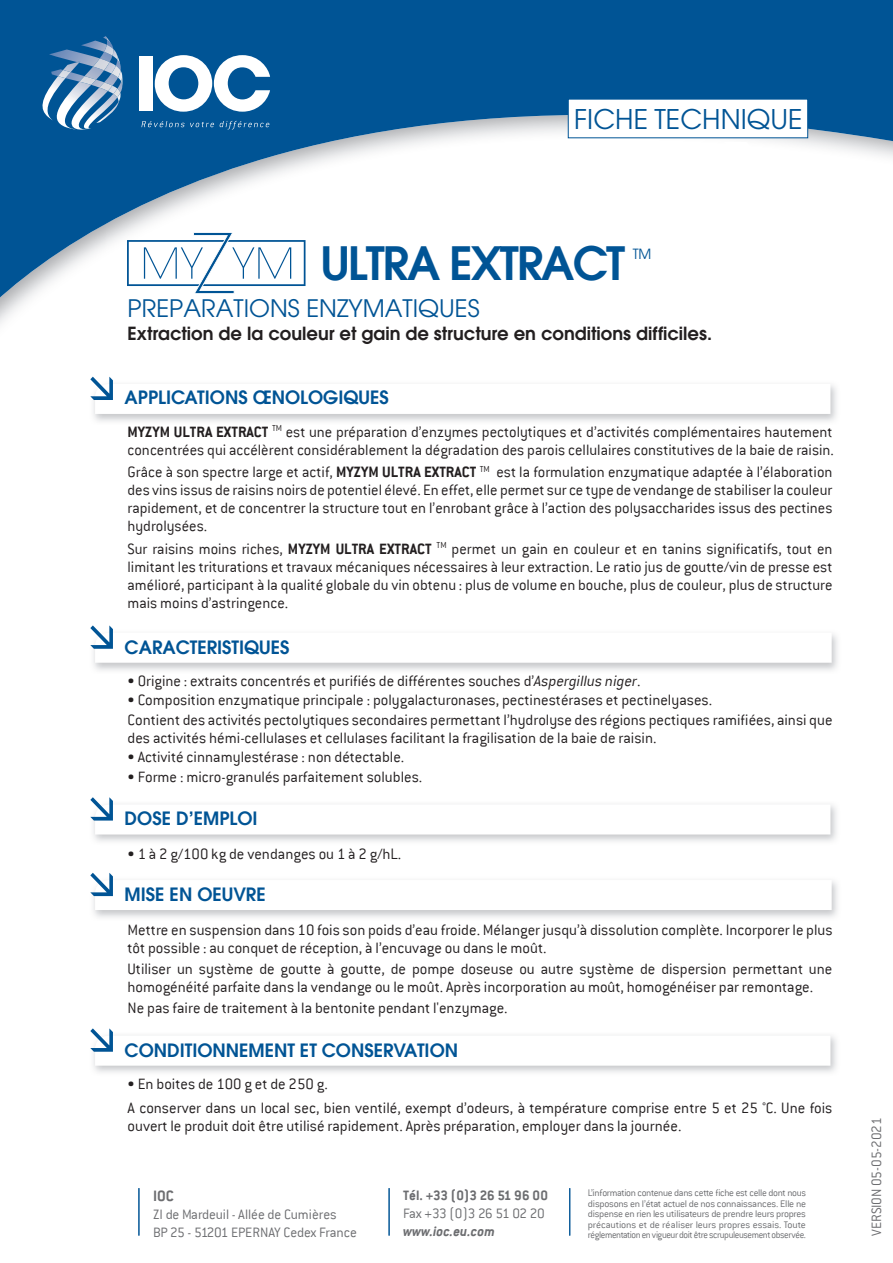
<style>
.page{position:relative;width:893px;height:1263px;background:#fff}
.page>*{position:absolute;margin:0;border:0;box-sizing:border-box;transform-origin:0 0}
.t1{font:700 45px "ITC Avant Garde LT";letter-spacing:-.04em;color:#005495}
.t2{font:27px "Avant Garde LT";color:#005495}
.t3{font:24px "Avant Garde LT";color:#005495}
.t4{font:700 18px "ITC Avant Garde LT";color:#005495}
.t5{font:600 18px "Avant Garde LT";color:#231f20}
.t6{font:300 16.5px/18px "Conduit ITC";color:#231f20}
.t7{font:700 16.5px "Conduit ITC";color:#6c6d70}
.t8{font:300 15px/18px "Conduit ITC";letter-spacing:-.01em;color:#6c6d70}
.t9{font:700 15px "Conduit ITC";color:#6c6d70}
.t10{font:300 15px "Conduit ITC";letter-spacing:-.03em;color:#6c6d70}
.t11{font:italic 700 15px "Conduit ITC";color:#6c6d70}
.t12{font:13.95px "Avant Garde LT";color:#005495}
.t13{font:300 10.5px/10.5px "Conduit ITC";letter-spacing:-.035em;color:#6c6d70;text-align:justify}
.s1{font-weight:700}
.s2{font-style:italic}
</style>
<div class="page">
<svg style="left:0;top:0;width:893px;height:324px"></svg>
<img style="left:49px;top:49px;width:6px;height:13px">
<img style="left:121px;top:75px;width:2px;height:54px">
<img style="left:113px;top:105px;width:8px;height:25px">
<img style="left:55px;top:36px;width:58px;height:94px">
<img style="left:93px;top:58px;width:6px;height:12px">
<img style="left:79px;top:76px;width:17px;height:9px">
<svg style="left:99px;top:36px;width:23px;height:69px;background:#6c95bb"></svg>
<img style="left:39px;top:62px;width:40px;height:59px">
<svg style="left:58px;top:70px;width:13px;height:8px"></svg>
<svg style="left:141px;top:121px;width:73px;height:6px"></svg>
<svg style="left:220px;top:121px;width:49px;height:8px"></svg>
<div style="left:139px;top:56px;width:14px;height:55px;background:#fff"></div>
<svg style="left:155px;top:55px;width:115px;height:57px"></svg>
<svg style="left:567px;top:98px;width:241px;height:41px"></svg>
<hr style="left:139px;top:1188px;width:1px;height:47px;background:#005495">
<hr style="left:389px;top:1188px;width:1px;height:47px;background:#005495">
<hr style="left:569px;top:1188px;width:1px;height:47px;background:#005495">
<svg style="left:90px;top:377px;width:740px;height:37px"></svg>
<svg style="left:90px;top:625px;width:742px;height:38px"></svg>
<svg style="left:90px;top:797px;width:740px;height:37px"></svg>
<svg style="left:90px;top:873px;width:742px;height:37px"></svg>
<svg style="left:90px;top:1028px;width:740px;height:38px"></svg>
<svg style="left:127px;top:232px;width:179px;height:62px"></svg>
<h2 class="t2" style="left:574px;top:103px;width:230px">FICHE TECHNIQUE</h2>
<h1 class="t1" style="left:321px;top:234px;width:306px">ULTRA EXTRACT</h1>
<p class="t12" style="left:633px;top:246px;width:20px">TM</p>
<h3 class="t3" style="left:128px;top:294px;width:354px">PREPARATIONS ENZYMATIQUES</h3>
<p class="t5" style="left:128px;top:322px;width:586px">Extraction de la couleur et gain de structure en conditions difficiles.</p>
<p class="t4" style="left:125px;top:386px;width:266px">APPLICATIONS ŒNOLOGIQUES</p>
<p class="t6" style="left:128px;top:423px;width:708px"><span class="s1">MYZYM ULTRA EXTRACT</span> <sup>TM</sup> est une préparation d’enzymes pectolytiques et d’activités complémentaires hautement concentrées qui accélèrent considérablement la dégradation des parois cellulaires constitutives de la baie de raisin.</p>
<p class="t6" style="left:128px;top:463px;width:706px;text-align:justify">Grâce à son spectre large et actif, <span class="s1">MYZYM ULTRA EXTRACT</span> <sup>TM</sup> est la formulation enzymatique adaptée à l’élaboration des vins issus de raisins noirs de potentiel élevé. En effet, elle permet sur ce type de vendange de stabiliser la couleur rapidement, et de concentrer la structure tout en l’enrobant grâce à l’action des polysaccharides issus des pectines hydrolysées.</p>
<p class="t6" style="left:128px;top:540px;width:707px;text-align:justify">Sur raisins moins riches, <span class="s1">MYZYM ULTRA EXTRACT</span> <sup>TM</sup> permet un gain en couleur et en tanins significatifs, tout en limitant les triturations et travaux mécaniques nécessaires à leur extraction. Le ratio jus de goutte/vin de presse est amélioré, participant à la qualité globale du vin obtenu : plus de volume en bouche, plus de couleur, plus de structure mais moins d’astringence.</p>
<p class="t4" style="left:125px;top:636px;width:166px">CARACTERISTIQUES</p>
<p class="t6" style="left:128px;top:672px;width:514px">• Origine : extraits concentrés et purifiés de différentes souches d’<span class="s2">Aspergillus niger</span>.</p>
<p class="t6" style="left:128px;top:690px;width:706px;line-height:19.5px">• Composition enzymatique principale : polygalacturonases, pectinestérases et pectinelyases.<br>Contient des activités pectolytiques secondaires permettant l’hydrolyse des régions pectiques ramifiées, ainsi que</p>
<p class="t6" style="left:128px;top:729px;width:530px">des activités hémi-cellulases et cellulases facilitant la fragilisation de la baie de raisin.</p>
<p class="t6" style="left:128px;top:748px;width:278px">• Activité cinnamylestérase : non détectable.</p>
<p class="t6" style="left:128px;top:768px;width:296px">• Forme : micro-granulés parfaitement solubles.</p>
<p class="t4" style="left:125px;top:807px;width:134px">DOSE D’EMPLOI</p>
<p class="t6" style="left:128px;top:844px;width:275px">• 1 à 2 g/100 kg de vendanges ou 1 à 2 g/hL.</p>
<p class="t4" style="left:125px;top:883px;width:143px">MISE EN OEUVRE</p>
<p class="t6" style="left:128px;top:921px;width:706px">Mettre en suspension dans 10 fois son poids d’eau froide. Mélanger jusqu’à dissolution complète. Incorporer le plus tôt possible : au conquet de réception, à l’encuvage ou dans le moût.</p>
<p class="t6" style="left:128px;top:960px;width:706px">Utiliser un système de goutte à goutte, de pompe doseuse ou autre système de dispersion permettant une homogénéité parfaite dans la vendange ou le moût. Après incorporation au moût, homogénéiser par remontage.</p>
<p class="t6" style="left:128px;top:999px;width:382px">Ne pas faire de traitement à la bentonite pendant l'enzymage.</p>
<p class="t4" style="left:125px;top:1038px;width:335px">CONDITIONNEMENT ET CONSERVATION</p>
<p class="t6" style="left:128px;top:1072px;width:706px;line-height:24px">• En boites de 100 g et de 250 g.<br>A conserver dans un local sec, bien ventilé, exempt d’odeurs, à température comprise entre 5 et 25 °C. Une fois</p>
<p class="t6" style="left:128px;top:1117px;width:555px">ouvert le produit doit être utilisé rapidement. Après préparation, employer dans la journée.</p>
<p class="t7" style="left:153px;top:1186px;width:22px">IOC</p>
<p class="t8" style="left:153px;top:1205px;width:205px">ZI de Mardeuil - Allée de Cumières<br>BP 25 - 51201 EPERNAY Cedex France</p>
<p class="t9" style="left:403px;top:1186px;width:146px">Tél. +33 (0)3 26 51 96 00</p>
<p class="t10" style="left:403px;top:1205px;width:143px">Fax +33 (0)3 26 51 02 20</p>
<p class="t11" style="left:403px;top:1222px;width:93px">www.ioc.eu.com</p>
<p class="t13" style="left:588px;top:1188px;width:220px">L’information contenue dans cette fiche est celle dont nous disposons en l’état actuel de nos connaissances. Elle ne dispense en rien les utilisateurs de prendre leurs propres précautions et de réaliser leurs propres essais. Toute réglementationenvigueurdoitêtrescrupuleusementobservée.</p>
<p class="t8" style="left:867px;top:1235px;width:120px;rotate:-90deg">VERSION 05-05-2021</p>
</div>
